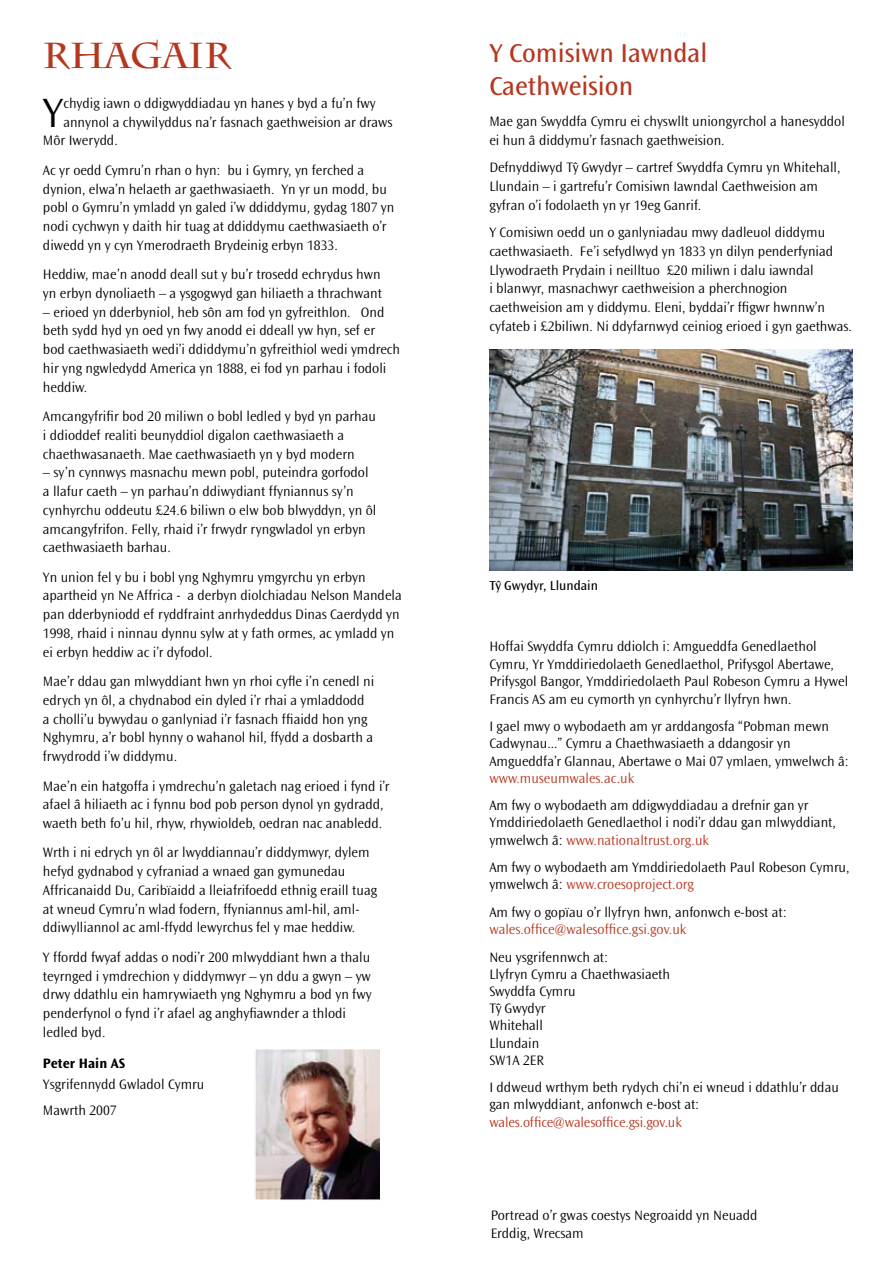
<style>
.page{position:relative;width:893px;height:1263px;background:#fff}
.page>*{position:absolute;margin:0;border:0;box-sizing:border-box;transform-origin:0 0}
.t1{font:300 42.6px "Ocean Sans Std";color:#000}
.t2{font:700 36px "Charlemagne Std";color:#b63720}
.t3{font:27px/32.4px "Ocean Sans Std";color:#b63720}
.t4{font:300 14.25px/18.8px "Ocean Sans Std";color:#000}
.t5{font:300 14.25px "Ocean Sans Std";color:#b63720}
.t6{font:700 14.25px "Ocean Sans Std";color:#000}
.t7{font:13.5px "Ocean Sans Std";color:#000}
.s1{color:#b63720}
</style>
<div class="page">
<img style="left:489px;top:349px;width:363px;height:221px">
<img style="left:257px;top:1051px;width:122px;height:147px">
<div style="left:254px;top:1048px;width:128px;height:153px;border:2px solid #fff"></div>
<h2 class="t2" style="left:43px;top:34px;width:190px">RHAGAIR</h2>
<h1 class="t1" style="left:43px;top:89px;width:22px">Y</h1>
<p class="t4" style="left:63px;top:94px;width:314px">chydig iawn o ddigwyddiadau yn hanes y byd a fu’n fwy</p>
<p class="t4" style="left:63px;top:113px;width:331px">annynol a chywilyddus na’r fasnach gaethweision ar draws</p>
<p class="t4" style="left:43px;top:132px;width:76px">Môr Iwerydd.</p>
<p class="t4" style="left:43px;top:161px;width:353px">Ac yr oedd Cymru’n rhan o hyn: bu i Gymry, yn ferched a dynion, elwa’n helaeth ar gaethwasiaeth. Yn yr un modd, bu pobl o Gymru’n ymladd yn galed i’w ddiddymu, gydag 1807 yn nodi cychwyn y daith hir tuag at ddiddymu caethwasiaeth o’r diwedd yn y cyn Ymerodraeth Brydeinig erbyn 1833.</p>
<p class="t4" style="left:43px;top:265px;width:340px">Heddiw, mae’n anodd deall sut y bu’r trosedd echrydus hwn yn erbyn dynoliaeth – a ysgogwyd gan hiliaeth a thrachwant</p>
<p class="t4" style="left:43px;top:303px;width:359px">– erioed yn dderbyniol, heb sôn am fod yn gyfreithlon. Ond beth sydd hyd yn oed yn fwy anodd ei ddeall yw hyn, sef er bod caethwasiaeth wedi’i ddiddymu’n gyfreithiol wedi ymdrech hir yng ngwledydd America yn 1888, ei fod yn parhau i fodoli heddiw.</p>
<p class="t4" style="left:43px;top:407px;width:334px">Amcangyfrifir bod 20 miliwn o bobl ledled y byd yn parhau i ddioddef realiti beunyddiol digalon caethwasiaeth a chaethwasanaeth. Mae caethwasiaeth yn y byd modern</p>
<p class="t4" style="left:43px;top:463px;width:335px">– sy’n cynnwys masnachu mewn pobl, puteindra gorfodol a llafur caeth – yn parhau’n ddiwydiant ffyniannus sy’n cynhyrchu oddeutu £24.6 biliwn o elw bob blwyddyn, yn ôl amcangyfrifon. Felly, rhaid i’r frwydr ryngwladol yn erbyn caethwasiaeth barhau.</p>
<p class="t4" style="left:43px;top:568px;width:360px">Yn union fel y bu i bobl yng Nghymru ymgyrchu yn erbyn apartheid yn Ne Affrica - a derbyn diolchiadau Nelson Mandela pan dderbyniodd ef ryddfraint anrhydeddus Dinas Caerdydd yn 1998, rhaid i ninnau dynnu sylw at y fath ormes, ac ymladd yn ei erbyn heddiw ac i’r dyfodol.</p>
<p class="t4" style="left:43px;top:672px;width:333px">Mae’r ddau gan mlwyddiant hwn yn rhoi cyfle i’n cenedl ni edrych yn ôl, a chydnabod ein dyled i’r rhai a ymladdodd a cholli’u bywydau o ganlyniad i’r fasnach ffiaidd hon yng Nghymru, a’r bobl hynny o wahanol hil, ffydd a dosbarth a frwydrodd i’w diddymu.</p>
<p class="t4" style="left:43px;top:777px;width:348px">Mae’n ein hatgoffa i ymdrechu’n galetach nag erioed i fynd i’r afael â hiliaeth ac i fynnu bod pob person dynol yn gydradd, waeth beth fo’u hil, rhyw, rhywioldeb, oedran nac anabledd.</p>
<p class="t4" style="left:43px;top:843px;width:336px">Wrth i ni edrych yn ôl ar lwyddiannau’r diddymwyr, dylem hefyd gydnabod y cyfraniad a wnaed gan gymunedau Affricanaidd Du, Caribïaidd a lleiafrifoedd ethnig eraill tuag at wneud Cymru’n wlad fodern, ffyniannus aml-hil, aml&shy;ddiwylliannol ac aml-ffydd lewyrchus fel y mae heddiw.</p>
<p class="t4" style="left:43px;top:948px;width:330px">Y ffordd fwyaf addas o nodi’r 200 mlwyddiant hwn a thalu teyrnged i ymdrechion y diddymwyr – yn ddu a gwyn – yw drwy ddathlu ein hamrywiaeth yng Nghymru a bod yn fwy penderfynol o fynd i’r afael ag anghyfiawnder a thlodi ledled byd.</p>
<p class="t6" style="left:43px;top:1056px;width:84px">Peter Hain AS</p>
<p class="t4" style="left:43px;top:1072px;width:163px;line-height:25.2px">Ysgrifennydd Gwladol Cymru<br>Mawrth 2007</p>
<h3 class="t3" style="left:489px;top:38px;width:220px">Y Comisiwn Iawndal<br>Caethweision</h3>
<p class="t4" style="left:489px;top:112px;width:357px">Mae gan Swyddfa Cymru ei chyswllt uniongyrchol a hanesyddol ei hun â diddymu’r fasnach gaethweision.</p>
<p class="t4" style="left:489px;top:158px;width:353px">Defnyddiwyd Tyˆ Gwydyr – cartref Swyddfa Cymru yn Whitehall,<br>Llundain – i gartrefu’r Comisiwn Iawndal Caethweision am gyfran o’i fodolaeth yn yr 19eg Ganrif.</p>
<p class="t4" style="left:489px;top:223px;width:364px">Y Comisiwn oedd un o ganlyniadau mwy dadleuol diddymu caethwasiaeth. Fe’i sefydlwyd yn 1833 yn dilyn penderfyniad Llywodraeth Prydain i neilltuo £20 miliwn i dalu iawndal<br>i blanwyr, masnachwyr caethweision a pherchnogion caethweision am y diddymu. Eleni, byddai’r ffigwr hwnnw’n cyfateb i £2biliwn. Ni ddyfarnwyd ceiniog erioed i gyn gaethwas.</p>
<p class="t7" style="left:489px;top:578px;width:110px">Tyˆ Gwydyr, Llundain</p>
<p class="t4" style="left:489px;top:638px;width:360px;line-height:17.4px">Hoffai Swyddfa Cymru ddiolch i: Amgueddfa Genedlaethol Cymru, Yr Ymddiriedolaeth Genedlaethol, Prifysgol Abertawe, Prifysgol Bangor, Ymddiriedolaeth Paul Robeson Cymru a Hywel Francis AS am eu cymorth yn cynhyrchu’r llyfryn hwn.</p>
<p class="t4" style="left:489px;top:718px;width:361px;line-height:17.1px">I gael mwy o wybodaeth am yr arddangosfa “Pobman mewn<br>Cadwynau...” Cymru a Chaethwasiaeth a ddangosir yn<br>Amgueddfa’r Glannau, Abertawe o Mai 07 ymlaen, ymwelwch â:</p>
<p class="t5" style="left:489px;top:770px;width:146px">www.museumwales.ac.uk</p>
<p class="t4" style="left:489px;top:797px;width:348px;line-height:17.1px">Am fwy o wybodaeth am ddigwyddiadau a drefnir gan yr<br>Ymddiriedolaeth Genedlaethol i nodi’r ddau gan mlwyddiant, ymwelwch â: <span class="s1">www.nationaltrust.org.uk</span></p>
<p class="t4" style="left:489px;top:859px;width:362px;line-height:17.1px">Am fwy o wybodaeth am Ymddiriedolaeth Paul Robeson Cymru, ymwelwch â: <span class="s1">www.croesoproject.org</span></p>
<p class="t4" style="left:489px;top:903px;width:299px">Am fwy o gopïau o’r llyfryn hwn, anfonwch e-bost at:</p>
<p class="t5" style="left:489px;top:922px;width:199px">wales.office@walesoffice.gsi.gov.uk</p>
<p class="t4" style="left:489px;top:949px;width:182px;line-height:17.1px">Neu ysgrifennwch at:<br>Llyfryn Cymru a Chaethwasiaeth<br>Swyddfa Cymru<br>Tyˆ Gwydyr<br>Whitehall<br>Llundain<br>SW1A 2ER</p>
<p class="t4" style="left:489px;top:1079px;width:351px;line-height:17.1px">I ddweud wrthym beth rydych chi’n ei wneud i ddathlu’r ddau gan mlwyddiant, anfonwch e-bost at:</p>
<p class="t5" style="left:489px;top:1114px;width:194px">wales.office@walesoffice.gsi.gov.uk</p>
<p class="t4" style="left:491px;top:1206px;width:268px;line-height:18px">Portread o’r gwas coestys Negroaidd yn Neuadd<br>Erddig, Wrecsam</p>
</div>
